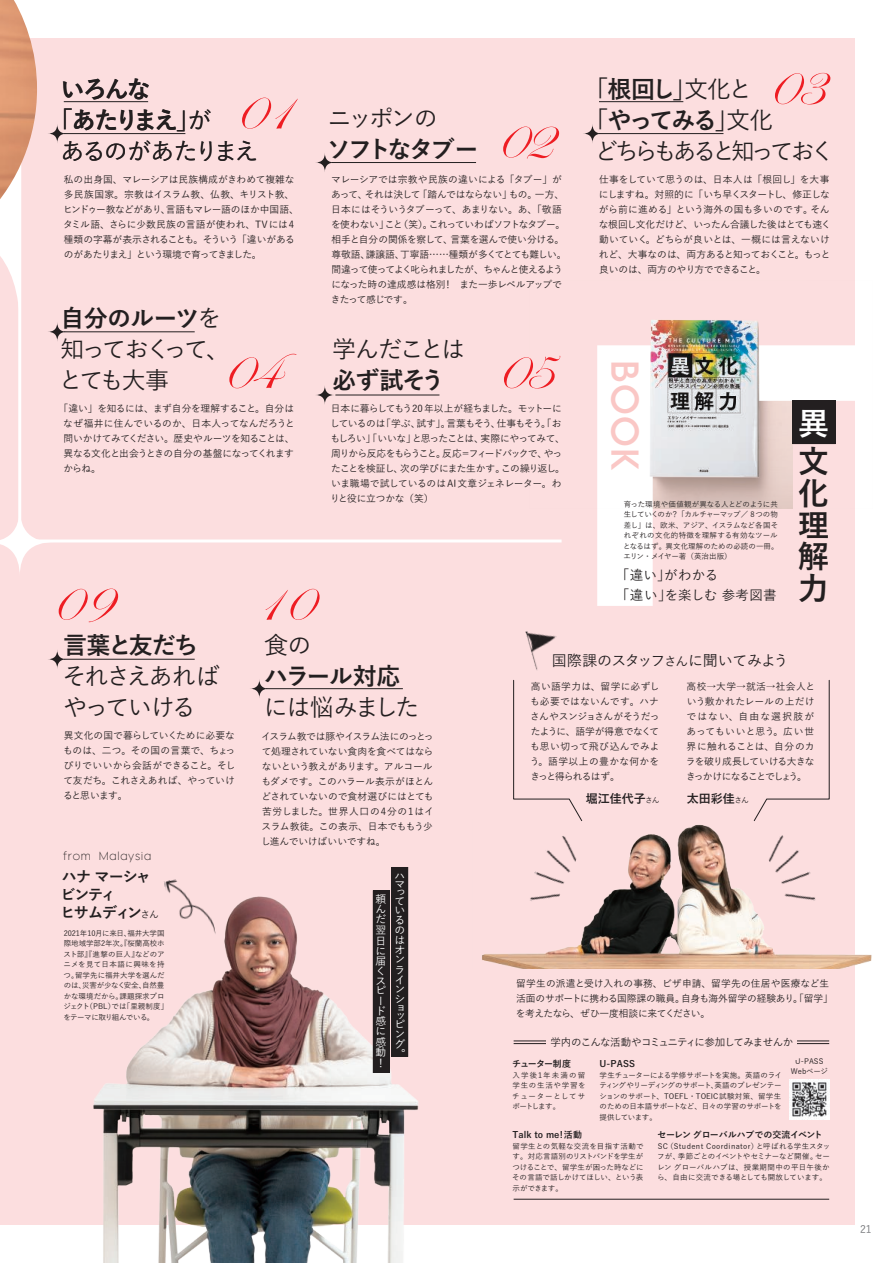
<style>
.page{position:relative;width:893px;height:1263px;background:#fff}
.page>*{position:absolute;margin:0;border:0;box-sizing:border-box;transform-origin:0 0}
.t1{font:58.5px "Edwardian Script ITC";color:#ee1d23}
.t2{font:34.5px "LEMONMILK Pro FTR";color:#fac7c5}
.t3{font:700 31.5px/31.8px "Yu Go";color:#231f20;text-align:justify}
.t4{font:700 31.5px "Yu Go";color:#fff}
.t5{font:700 24px "Yu Go";letter-spacing:-.095em;color:#231f20}
.t6{font:500 24px/30.8px "Yu Go";letter-spacing:-.115em;color:#231f20}
.t7{font:500 24px/30.8px "Yu Go";letter-spacing:-.08em;color:#231f20}
.t8{font:500 24px "Yu Go";letter-spacing:-.16em;color:#231f20}
.t9{font:500 24px "Yu Go";letter-spacing:-.095em;color:#231f20}
.t10{font:700 15px/18px "Yu Go";letter-spacing:-.08em;color:#231f20}
.t11{font:500 15px "Yu Go";letter-spacing:-.03em;color:#231f20}
.t12{font:500 13.5px/19.5px "Yu Go";letter-spacing:.02em;color:#231f20}
.t13{font:700 12px "Yu Go";color:#231f20}
.t14{font:500 10.8px/10.2px "Yu Go";color:#fff;text-align:justify}
.t15{font:500 10.5px "Yu Go";letter-spacing:-.065em;color:#231f20}
.t16{font:200 10.5px "LEMONMILK Pro FTR";letter-spacing:.06em;color:#231f20}
.t17{font:500 10.5px "Yu Go";color:#76787b}
.t18{font:500 9.75px/15px "Yu Go";letter-spacing:-.03em;color:#231f20;text-align:justify}
.t19{font:500 9.75px/15px "Yu Go";letter-spacing:-.055em;color:#231f20}
.t20{font:500 9.75px/15px "Yu Go";letter-spacing:-.01em;color:#231f20}
.t21{font:700 9px "Yu Go";letter-spacing:-.04em;color:#231f20}
.t22{font:700 9px "Yu Go";letter-spacing:.01em;color:#231f20}
.t23{font:700 9px "Yu Go";letter-spacing:-.09em;color:#231f20}
.t24{font:700 9px "Yu Go";letter-spacing:-.015em;color:#231f20}
.t25{font:500 7.5px/10.5px "Yu Go";color:#231f20;text-align:justify}
.s1{font-weight:500}
.s2{font-weight:700}
.s3{font-weight:500;font-size:9.75px}
.s4{font-size:12.75px}
.s5{font-weight:500;font-size:7.8px}
</style>
<div class="page">
<div style="left:0;top:38px;width:855px;height:1187px;background:#fcdedf"></div>
<div style="left:597px;top:509px;width:56px;height:97px;background:#fff"></div>
<svg style="left:18px;top:101px;width:544px;height:442px"></svg>
<img style="left:482px;top:824px;width:390px;height:144px">
<svg style="left:0;top:214px;width:20px;height:114px"></svg>
<img style="left:0;top:0;width:37px;height:214px">
<img style="left:529px;top:281px;width:326px;height:228px">
<div style="left:792px;top:401px;width:43px;height:43px;background:#231f20"></div>
<img style="left:93px;top:885px;width:326px;height:378px">
<svg style="left:373px;top:867px;width:35px;height:206px"></svg>
<div style="left:392px;top:867px;width:16px;height:190px;background:#231f20"></div>
<div style="left:373px;top:890px;width:16px;height:183px;background:#231f20"></div>
<svg style="left:513px;top:679px;width:70px;height:142px"></svg>
<svg style="left:753px;top:679px;width:77px;height:142px"></svg>
<hr style="left:64px;top:659px;width:131px;height:1px;background:#231f20">
<svg style="left:47px;top:649px;width:20px;height:20px"></svg>
<hr style="left:64px;top:331px;width:131px;height:1px;background:#231f20">
<svg style="left:47px;top:322px;width:20px;height:20px"></svg>
<hr style="left:64px;top:101px;width:84px;height:1px;background:#231f20">
<hr style="left:64px;top:133px;width:121px;height:1px;background:#231f20">
<svg style="left:47px;top:124px;width:20px;height:19px"></svg>
<hr style="left:331px;top:162px;width:145px;height:1px;background:#231f20">
<svg style="left:315px;top:153px;width:20px;height:19px"></svg>
<hr style="left:599px;top:101px;width:84px;height:1px;background:#231f20">
<hr style="left:599px;top:133px;width:124px;height:1px;background:#231f20">
<svg style="left:583px;top:124px;width:19px;height:19px"></svg>
<hr style="left:335px;top:395px;width:104px;height:1px;background:#231f20">
<svg style="left:315px;top:385px;width:20px;height:20px"></svg>
<hr style="left:266px;top:688px;width:137px;height:1px;background:#231f20">
<svg style="left:249px;top:679px;width:20px;height:19px"></svg>
<hr style="left:514px;top:1199px;width:315px;height:1px;background:#231f20">
<hr style="left:514px;top:1043px;width:315px;height:1px;background:#231f20">
<hr style="left:514px;top:1040px;width:315px;height:1px;background:#231f20">
<div style="left:546px;top:1031px;width:250px;height:28px;background:#fcdedf"></div>
<img style="left:789px;top:1079px;width:41px;height:41px">
<img style="left:164px;top:879px;width:52px;height:63px">
<img style="left:761px;top:831px;width:61px;height:80px">
<img style="left:523px;top:831px;width:60px;height:80px">
<img style="left:525px;top:631px;width:32px;height:39px">
<svg style="left:0;top:507px;width:54px;height:65px"></svg>
<h3 class="t5" style="left:61px;top:76px;width:92px">いろんな</h3>
<h3 class="t5" style="left:49px;top:107px;width:164px">「あたりまえ」<span class="s1">が</span></h3>
<h3 class="t9" style="left:61px;top:129px;width:199px">あるのがあたりまえ</h3>
<h1 class="t1" style="left:234px;top:79px;width:57px">01</h1>
<p class="t18" style="left:63px;top:171px;width:237px;text-align:left">私の出身国、マレーシアは民族構成がきわめて複雑な多民族国家。宗教はイスラム教、仏教、キリスト教、ヒンドゥー教などがあり、言語もマレー語のほか中国語、タミル語、さらに少数民族の言語が使われ、TVには4種類の字幕が表示されることも。そういう「違いがあるのがあたりまえ」という環境で育ってきました。</p>
<h3 class="t6" style="left:59px;top:300px;width:173px"><span class="s2">自分のルーツ</span>を知っておくって、とても大事</h3>
<h1 class="t1" style="left:222px;top:338px;width:59px">04</h1>
<p class="t18" style="left:63px;top:400px;width:233px;text-indent:-5px">「違い」を知るには、まず自分を理解すること。自分はなぜ福井に住んでいるのか、日本人ってなんだろうと問いかけてみてください。歴史やルーツを知ることは、異なる文化と出会うときの自分の基盤になってくれますからね。</p>
<h3 class="t6" style="left:328px;top:100px;width:112px">ニッポンの</h3>
<h3 class="t5" style="left:327px;top:136px;width:153px">ソフトなタブー</h3>
<h1 class="t1" style="left:495px;top:108px;width:56px">02</h1>
<p class="t18" style="left:331px;top:171px;width:237px;text-align:left">マレーシアでは宗教や民族の違いによる「タブー」があって、それは決して「踏んではならない」もの。一方、日本にはそういうタブーって、あまりない。あ、「敬語を使わない」こと（笑）。これっていわばソフトなタブー。相手と自分の関係を察して、言葉を選んで使い分ける。尊敬語、謙譲語、丁寧語……種類が多くてとても難しい。間違って使ってよく叱られましたが、ちゃんと使えるようになった時の達成感は格別！　また一歩レベルアップできたって感じです。</p>
<h3 class="t6" style="left:332px;top:331px;width:135px">学んだことは</h3>
<h3 class="t5" style="left:332px;top:367px;width:114px">必ず試そう</h3>
<h1 class="t1" style="left:496px;top:338px;width:56px">05</h1>
<p class="t19" style="left:330px;top:400px;width:236px">日本に暮らしてもう20年以上が経ちました。モットーにしているのは「学ぶ、試す」。言葉もそう、仕事もそう。「おもしろい」「いいな」と思ったことは、実際にやってみて、周りから反応をもらうこと。反応＝フィードバックで、やったことを検証し、次の学びにまた生かす。この繰り返し。いま職場で試しているのはAI文章ジェネレーター。わりと役に立つかな（笑）</p>
<h1 class="t1" style="left:51px;top:570px;width:61px">09</h1>
<h1 class="t1" style="left:252px;top:570px;width:60px">10</h1>
<h1 class="t1" style="left:767px;top:54px;width:57px">03</h1>
<h3 class="t5" style="left:584px;top:76px;width:170px">「根回し」<span class="s1">文化と</span></h3>
<h3 class="t5" style="left:584px;top:107px;width:191px">「やってみる」<span class="s1">文化</span></h3>
<h3 class="t8" style="left:595px;top:129px;width:241px">どちらもあると知っておく</h3>
<p class="t18" style="left:599px;top:171px;width:234px;text-align:left">仕事をしていて思うのは、日本人は「根回し」を大事にしますね。対照的に「いち早くスタートし、修正しながら前に進める」という海外の国も多いのです。そんな根回し文化だけど、いったん合議した後はとても速く動いていく。どちらが良いとは、一概には言えないけれど、大事なのは、両方あると知っておくこと。もっと良いのは、両方のやり方でできること。</p>
<h2 class="t2" style="left:648px;top:360px;width:113px;rotate:90deg">BOOK</h2>
<p class="t25" style="left:623px;top:498px;width:157px">育った環境や価値観が異なる人とどのように共生していくのか？「カルチャーマップ／ 8つの物差し」は、欧米、アジア、イスラムなど各国それぞれの文化的特徴を理解する有効なツールとなるはず。異文化理解のための必読の一冊。エリン・メイヤー著（英治出版）</p>
<h3 class="t12" style="left:616px;top:564px;width:162px">「違い」がわかる<br>「違い」を楽しむ 参考図書</h3>
<h3 class="t4" style="left:798px;top:405px;width:31px">異</h3>
<h3 class="t3" style="left:798px;top:446px;width:32px">文化理解力</h3>
<h3 class="t5" style="left:63px;top:632px;width:137px">言葉と友だち</h3>
<h3 class="t7" style="left:62px;top:657px;width:159px">それさえあればやっていける</h3>
<p class="t18" style="left:63px;top:727px;width:174px">異文化の国で暮らしていくために必要なものは、二つ。その国の言葉で、ちょっぴりでいいから会話ができること。そして友だち。これさえあれば、やっていけると思います。</p>
<p class="t16" style="left:63px;top:849px;width:90px">from Malaysia</p>
<h3 class="t10" style="left:61px;top:867px;width:100px">ハナ マーシャビンティ<br>ヒサムディン<span class="s3">さん</span></h3>
<p class="t25" style="left:63px;top:927px;width:106px;text-align:left">2021年10月に来日、福井大学国際地域学部2年次。『桜蘭高校ホスト部』『進撃の巨人』などのアニメを見て日本語に興味を持つ。留学先に福井大学を選んだのは、災害が少なく安全、自然豊かな環境だから。課題探求プロジェクト（PBL）では「里親制度」をテーマに取り組んでいる。</p>
<h3 class="t6" style="left:264px;top:627px;width:49px">食の</h3>
<h3 class="t5" style="left:264px;top:662px;width:138px">ハラール対応</h3>
<h3 class="t7" style="left:264px;top:688px;width:157px">には悩みました</h3>
<p class="t18" style="left:261px;top:728px;width:174px">イスラム教では豚やイスラム法にのっとって処理されていない食肉を食べてはならないという教えがあります。アルコールもダメです。このハラール表示がほとんどされていないので食材選びにはとても苦労しました。世界人口の4分の1はイスラム教徒。この表示、日本でももう少し進んでいけばいいですね。</p>
<p class="t14" style="left:376px;top:892px;width:12px;text-align:left">頼んだ翌日に届くスピ</p>
<p class="t14" style="left:376px;top:994px;width:12px;text-align:left">ード感に感動！</p>
<p class="t14" style="left:394px;top:870px;width:11px;line-height:9.3px">ハマっているのはオ</p>
<p class="t14" style="left:394px;top:953px;width:11px;line-height:9.8px">ンラインショ</p>
<p class="t14" style="left:394px;top:1010px;width:12px;line-height:9.6px">ッピング。</p>
<h3 class="t11" style="left:552px;top:646px;width:238px">国際課のスタッフ<span class="s4">さん</span>に聞いてみよう</h3>
<p class="t18" style="left:530px;top:677px;width:131px">高い語学力は、留学に必ずしも必要ではないんです。ハナさんやスンジョさんがそうだったように、語学が得意でなくても思い切って飛び込んでみよう。語学以上の豊かな何かをきっと得られるはず。</p>
<p class="t18" style="left:686px;top:677px;width:131px">高校→大学→就活→社会人という敷かれたレールの上だけではない、自由な選択肢があってもいいと思う。広い世界に触れることは、自分のカラを破り成長していける大きなきっかけになることでしょう。</p>
<p class="t13" style="left:586px;top:791px;width:76px">堀江佳代子<span class="s5">さん</span></p>
<p class="t13" style="left:687px;top:791px;width:64px">太田彩佳<span class="s5">さん</span></p>
<p class="t20" style="left:516px;top:974px;width:318px">留学生の派遣と受け入れの事務、ビザ申請、留学先の住居や医療など生活面のサポートに携わる国際課の職員。自身も海外留学の経験あり。「留学」を考えたなら、ぜひ一度相談に来てください。</p>
<p class="t15" style="left:550px;top:1032px;width:244px">学内のこんな活動やコミュニティに参加してみませんか</p>
<p class="t23" style="left:512px;top:1058px;width:60px">チューター制度</p>
<p class="t25" style="left:512px;top:1068px;width:75px">入学後1年未満の留学生の生活や学習をチューターとしてサポートします。</p>
<p class="t25" style="left:791px;top:1056px;width:39px;line-height:9.8px;text-align:center">U-PASS<br>Webページ</p>
<p class="t24" style="left:600px;top:1058px;width:37px">U-PASS</p>
<p class="t25" style="left:599px;top:1068px;width:184px">学生チューターによる学修サポートを実施。英語のライティングやリーディングのサポート、英語のプレゼンテーションのサポート、TOEFL・TOEIC試験対策、留学生のための日本語サポートなど、日々の学習のサポートを提供しています。</p>
<p class="t22" style="left:512px;top:1129px;width:71px">Talk to me!活動</p>
<p class="t25" style="left:512px;top:1139px;width:133px">留学生との気軽な交流を目指す活動です。対応言語別のリストバンドを学生がつけることで、留学生が困った時などにその言語で話しかけてほしい、という表示ができます。</p>
<p class="t21" style="left:658px;top:1129px;width:167px">セーレン グローバルハブでの交流イベント</p>
<p class="t25" style="left:657px;top:1139px;width:175px">SC（Student Coordinator）と呼ばれる学生スタッフが、季節ごとのイベントやセミナーなど開催。セーレン グローバルハブは、授業期間中の平日午後から、自由に交流できる場としても開放しています。</p>
<p class="t17" style="left:860px;top:1219px;width:13px">21</p>
</div>
